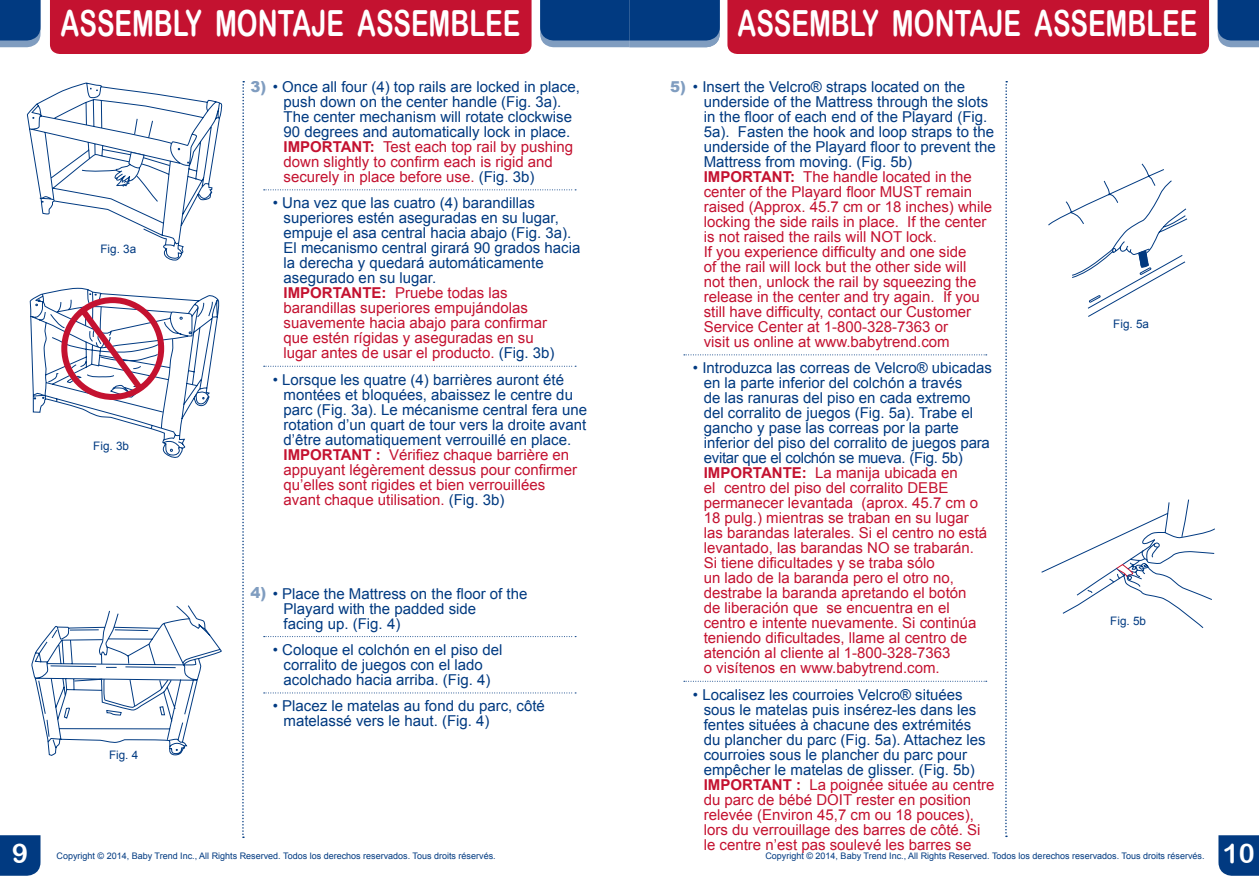
<style>
.page{position:relative;width:1259px;height:893px;background:#fff}
.page>*{position:absolute;margin:0;border:0;box-sizing:border-box;transform-origin:0 0}
.t1{font:36px "Arial Rounded MT Bold";color:#fff;scale:.73 1}
.t2{font:27px "Arial Rounded MT Bold";color:#fff}
.t3{font:15px/15px "Arial";color:#013a81}
.t4{font:15px/15px "Arial";color:#c41230}
.t5{font:900 15px "Arial";color:#809dc0}
.t6{font:11.7px "Arial";color:#013a81}
.t7{font:9px "Arial";color:#013a81}
.s1{font-weight:900;color:#809dc0}
.s2{font-weight:700;color:#c41230}
.s3{color:#c41230}
.s4{color:#013a81}
.s5{font-weight:700}
</style>
<div class="page">
<div style="left:50px;top:0;width:481px;height:54px;background:#c41230"></div>
<svg style="left:0;top:0;width:40px;height:47px"></svg>
<div style="left:0;top:835px;width:40px;height:41px;background:#013a81"></div>
<svg style="left:1218px;top:835px;width:41px;height:41px"></svg>
<svg style="left:242px;top:81px;width:2px;height:757px"></svg>
<svg style="left:264px;top:189px;width:312px;height:1px"></svg>
<svg style="left:264px;top:366px;width:312px;height:1px"></svg>
<svg style="left:264px;top:636px;width:312px;height:1px"></svg>
<svg style="left:264px;top:693px;width:312px;height:1px"></svg>
<div style="left:61px;top:10px;width:461px;height:37px;background:#c41230"></div>
<svg style="left:1005px;top:81px;width:2px;height:756px"></svg>
<svg style="left:684px;top:354px;width:302px;height:1px"></svg>
<svg style="left:684px;top:681px;width:302px;height:1px"></svg>
<svg style="left:1217px;top:0;width:42px;height:47px"></svg>
<div style="left:727px;top:0;width:482px;height:54px;background:#c41230"></div>
<svg style="left:540px;top:0;width:180px;height:47px"></svg>
<svg style="left:31px;top:605px;width:191px;height:151px"></svg>
<svg style="left:1041px;top:499px;width:174px;height:129px"></svg>
<svg style="left:27px;top:82px;width:195px;height:179px"></svg>
<svg style="left:30px;top:288px;width:189px;height:170px"></svg>
<svg style="left:1048px;top:163px;width:139px;height:154px"></svg>
<h1 class="t1" style="left:61px;top:2px;width:631px">ASSEMBLY MONTAJE ASSEMBLEE</h1>
<h1 class="t1" style="left:737px;top:2px;width:631px">ASSEMBLY MONTAJE ASSEMBLEE</h1>
<p class="t3" style="left:284px;top:79px;width:298px;text-indent:-33px"><span class="s1">3)</span> • Once all four (4) top rails are locked in place, push down on the center handle (Fig. 3a).<br>The center mechanism will rotate clockwise 90 degrees and automatically lock in place.<br><span class="s2">IMPORTANT:</span> <span class="s3">Test each top rail by pushing down slightly to confirm each is rigid and securely in place before use.</span> (Fig. 3b)</p>
<p class="t3" style="left:284px;top:196px;width:298px;text-indent:-11px">• Una vez que las cuatro (4) barandillas superiores estén aseguradas en su lugar, empuje el asa central hacia abajo (Fig. 3a).<br>El mecanismo central girará 90 grados hacia la derecha y quedará automáticamente asegurado en su lugar.<br><span class="s2">IMPORTANTE:</span> <span class="s3">Pruebe todas las barandillas superiores empujándolas suavemente hacia abajo para confirmar<br>que estén rígidas y aseguradas en su<br>lugar antes de usar el producto.</span> (Fig. 3b)</p>
<p class="t3" style="left:284px;top:372px;width:305px;text-indent:-11px">• Lorsque les quatre (4) barrières auront été montées et bloquées, abaissez le centre du parc (Fig. 3a). Le mécanisme central fera une rotation d’un quart de tour vers la droite avant d’être automatiquement verrouillé en place.<br><span class="s2">IMPORTANT :</span> <span class="s3">Vérifiez chaque barrière en appuyant légèrement dessus pour confirmer qu’elles sont rigides et bien verrouillées<br>avant chaque utilisation.</span> (Fig. 3b)</p>
<p class="t4" style="left:704px;top:79px;width:293px;text-indent:-11px"><span class="s4">• Insert the Velcro® straps located on the underside of the Mattress through the slots in the floor of each end of the Playard (Fig.<br>5a). Fasten the hook and loop straps to the underside of the Playard floor to prevent the Mattress from moving. (Fig. 5b)<br></span><span class="s5">IMPORTANT:</span> The handle located in the center of the Playard floor MUST remain raised (Approx. 45.7 cm or 18 inches) while locking the side rails in place. If the center is not raised the rails will NOT lock.<br>If you experience difficulty and one side<br>of the rail will lock but the other side will<br>not then, unlock the rail by squeezing the release in the center and try again. If you still have difficulty, contact our Customer Service Center at 1-800-328-7363 or<br>visit us online at www.babytrend.com</p>
<p class="t4" style="left:704px;top:361px;width:290px;text-indent:-11px"><span class="s4">• Introduzca las correas de Velcro® ubicadas en la parte inferior del colchón a través<br>de las ranuras del piso en cada extremo del corralito de juegos (Fig. 5a). Trabe el gancho y pase las correas por la parte inferior del piso del corralito de juegos para evitar que el colchón se mueva. (Fig. 5b)<br></span><span class="s5">IMPORTANTE:</span> La manija ubicada en<br>el centro del piso del corralito DEBE permanecer levantada (aprox. 45.7 cm o 18 pulg.) mientras se traban en su lugar<br>las barandas laterales. Si el centro no está levantado, las barandas NO se trabarán.<br>Si tiene dificultades y se traba sólo<br>un lado de la baranda pero el otro no, destrabe la baranda apretando el botón<br>de liberación que se encuentra en el centro e intente nuevamente. Si continúa teniendo dificultades, llame al centro de atención al cliente al 1-800-328-7363<br>o visítenos en www.babytrend.com.</p>
<p class="t3" style="left:704px;top:687px;width:292px;text-indent:-11px">• Localisez les courroies Velcro® situées sous le matelas puis insérez-les dans les fentes situées à chacune des extrémités<br>du plancher du parc (Fig. 5a). Attachez les courroies sous le plancher du parc pour empêcher le matelas de glisser. (Fig. 5b)<br><span class="s2">IMPORTANT :</span> <span class="s3">La poignée située au centre du parc de bébé DOIT rester en position relevée (Environ 45,7 cm ou 18 pouces), lors du verrouillage des barres de côté. Si le centre n’est pas soulevé les barres se</span></p>
<p class="t5" style="left:670px;top:76px;width:17px">5)</p>
<p class="t6" style="left:100px;top:241px;width:37px">Fig. 3a</p>
<p class="t6" style="left:1113px;top:317px;width:37px">Fig. 5a</p>
<p class="t6" style="left:93px;top:438px;width:37px">Fig. 3b</p>
<p class="t3" style="left:284px;top:586px;width:245px;text-indent:-33px"><span class="s1">4)</span> • Place the Mattress on the floor of the<br>Playard with the padded side<br>facing up. (Fig. 4)</p>
<p class="t3" style="left:273px;top:642px;width:231px;text-align:center">• Coloque el colchón en el piso del corralito de juegos con el lado acolchado hacia arriba. (Fig. 4)</p>
<p class="t3" style="left:284px;top:699px;width:263px;text-indent:-11px">• Placez le matelas au fond du parc, côté matelassé vers le haut. (Fig. 4)</p>
<p class="t6" style="left:1110px;top:613px;width:37px">Fig. 5b</p>
<p class="t6" style="left:109px;top:747px;width:31px">Fig. 4</p>
<h2 class="t2" style="left:12px;top:838px;width:18px">9</h2>
<p class="t7" style="left:57px;top:850px;width:441px">Copyright © 2014, Baby Trend Inc., All Rights Reserved. Todos los derechos reservados. Tous droits réservés.</p>
<p class="t7" style="left:765px;top:850px;width:441px">Copyright © 2014, Baby Trend Inc., All Rights Reserved. Todos los derechos reservados. Tous droits réservés.</p>
<h2 class="t2" style="left:1222px;top:838px;width:34px">10</h2>
</div>
